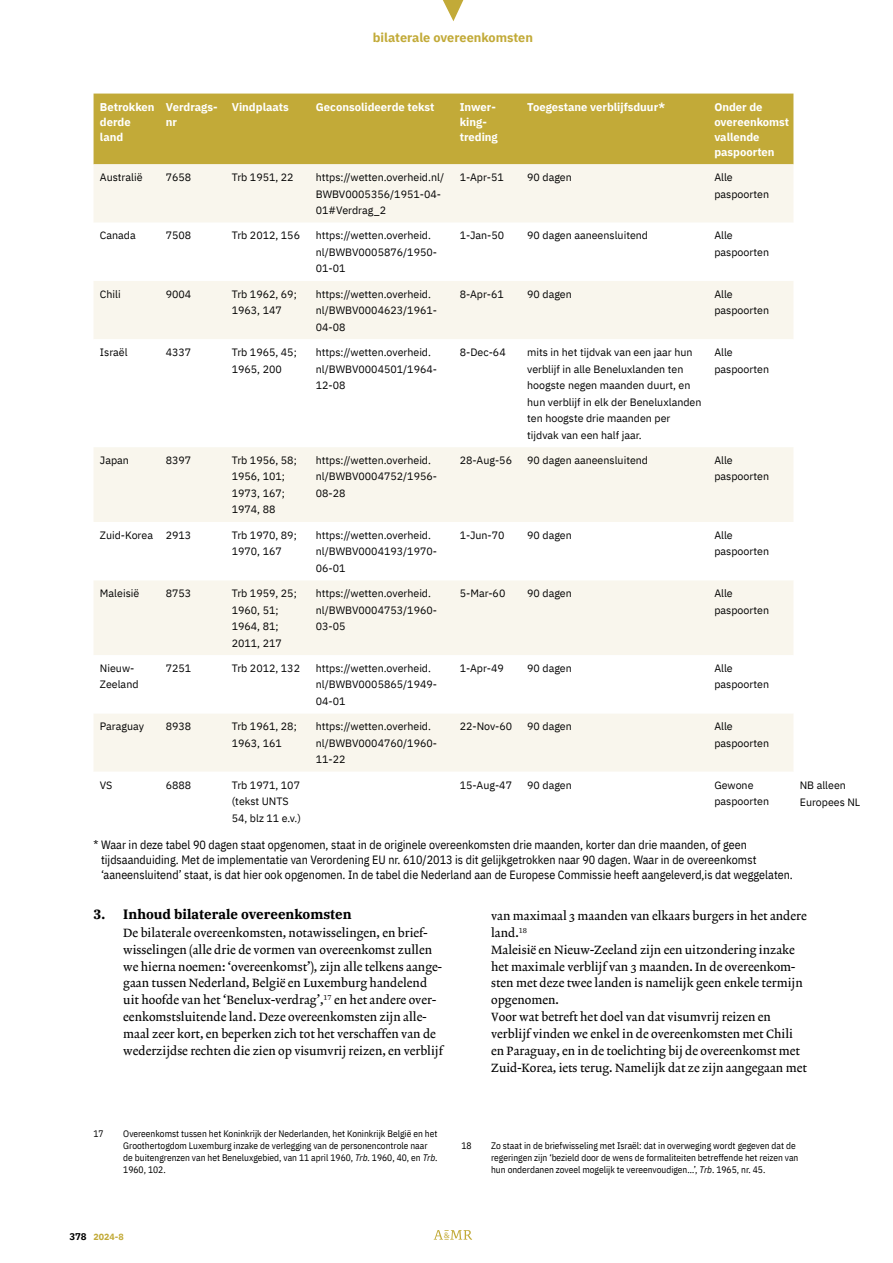
<style>
.page{position:relative;width:893px;height:1263px;background:#fff}
.page>*{position:absolute;margin:0;border:0;box-sizing:border-box;transform-origin:0 0}
.t1{font:700 13.5px "IBM Plex Serif";color:#000}
.t2{font:700 12.75px "IBM Plex Sans";color:#c2aa38}
.t3{font:12.15px/16.8px "Lexicon No 2 Roman A Txt";color:#000}
.t4{font:12px/15px "IBM Plex Sans Cond";color:#000}
.t5{font:700 11.25px/15px "IBM Plex Sans";color:#fff}
.t6{font:10.65px/16.5px "IBM Plex Sans";color:#000}
.t7{font:9.45px/12px "IBM Plex Sans Cond";color:#000}
.t8{font:700 9px "IBM Plex Sans";color:#c2aa38}
.t9{font:8.25px "Alda OT";color:#c2aa38}
.s1{font-style:italic}
.s2{font-size:9.75px;color:#000}
</style>
<div class="page">
<div style="left:94px;top:94px;width:699px;height:70px;background:#c2aa38"></div>
<div style="left:94px;top:164px;width:699px;height:58px;background:#f9f6ed"></div>
<svg style="left:94px;top:281px;width:699px;height:491px;fill:#f9f6ed"></svg>
<svg style="left:443px;top:0;width:21px;height:21px"></svg>
<svg style="left:434px;top:1230px;width:38px;height:10px"></svg>
<p class="t2" style="left:373px;top:27px;width:162px">bilaterale overeenkomsten</p>
<p class="t5" style="left:100px;top:98px;width:56px">Betrokken derde land</p>
<p class="t5" style="left:166px;top:98px;width:52px">Verdrags&shy;nr</p>
<p class="t5" style="left:232px;top:98px;width:59px">Vindplaats</p>
<p class="t5" style="left:316px;top:98px;width:120px">Geconsolideerde tekst</p>
<p class="t5" style="left:460px;top:98px;width:40px">Inwer&shy;king&shy;treding</p>
<p class="t5" style="left:527px;top:98px;width:140px">Toegestane verblijfsduur*</p>
<p class="t5" style="left:714px;top:98px;width:76px">Onder de overeenkomst vallende paspoorten</p>
<p class="t6" style="left:100px;top:168px;width:44px">Australië</p>
<p class="t6" style="left:166px;top:168px;width:27px">7658</p>
<p class="t6" style="left:232px;top:168px;width:63px">Trb 1951, 22</p>
<p class="t6" style="left:316px;top:168px;width:130px">https://wetten.overheid.nl/<br>BWBV0005356/1951-04-<br>01#Verdrag_2</p>
<p class="t6" style="left:460px;top:168px;width:46px">1-Apr-51</p>
<p class="t6" style="left:527px;top:168px;width:46px">90 dagen</p>
<p class="t6" style="left:714px;top:168px;width:56px">Alle paspoorten</p>
<p class="t6" style="left:100px;top:227px;width:37px">Canada</p>
<p class="t6" style="left:166px;top:227px;width:27px">7508</p>
<p class="t6" style="left:232px;top:227px;width:70px">Trb 2012, 156</p>
<p class="t6" style="left:316px;top:227px;width:123px">https://wetten.overheid. nl/BWBV0005876/1950-<br>01-01</p>
<p class="t6" style="left:460px;top:227px;width:46px">1-Jan-50</p>
<p class="t6" style="left:527px;top:227px;width:122px">90 dagen aaneensluitend</p>
<p class="t6" style="left:714px;top:227px;width:56px">Alle paspoorten</p>
<p class="t6" style="left:100px;top:285px;width:22px">Chili</p>
<p class="t6" style="left:166px;top:285px;width:27px">9004</p>
<p class="t6" style="left:232px;top:285px;width:67px">Trb 1962, 69;<br>1963, 147</p>
<p class="t6" style="left:316px;top:285px;width:123px">https://wetten.overheid. nl/BWBV0004623/1961-<br>04-08</p>
<p class="t6" style="left:460px;top:285px;width:46px">8-Apr-61</p>
<p class="t6" style="left:527px;top:285px;width:46px">90 dagen</p>
<p class="t6" style="left:714px;top:285px;width:56px">Alle paspoorten</p>
<p class="t6" style="left:100px;top:343px;width:29px">Israël</p>
<p class="t6" style="left:166px;top:343px;width:27px">4337</p>
<p class="t6" style="left:232px;top:343px;width:67px">Trb 1965, 45;<br>1965, 200</p>
<p class="t6" style="left:316px;top:343px;width:123px">https://wetten.overheid. nl/BWBV0004501/1964-<br>12-08</p>
<p class="t6" style="left:460px;top:343px;width:48px">8-Dec-64</p>
<p class="t6" style="left:527px;top:343px;width:176px">mits in het tijdvak van een jaar hun verblijf in alle Beneluxlanden ten hoogste negen maanden duurt, en hun verblijf in elk der Beneluxlanden ten hoogste drie maanden per tijdvak van een half jaar.</p>
<p class="t6" style="left:714px;top:343px;width:56px">Alle paspoorten</p>
<p class="t6" style="left:100px;top:451px;width:31px">Japan</p>
<p class="t6" style="left:166px;top:451px;width:27px">8397</p>
<p class="t6" style="left:232px;top:451px;width:67px">Trb 1956, 58;<br>1956, 101;<br>1973, 167;<br>1974, 88</p>
<p class="t6" style="left:316px;top:451px;width:123px">https://wetten.overheid. nl/BWBV0004752/1956-<br>08-28</p>
<p class="t6" style="left:460px;top:451px;width:54px">28-Aug-56</p>
<p class="t6" style="left:527px;top:451px;width:122px">90 dagen aaneensluitend</p>
<p class="t6" style="left:714px;top:451px;width:56px">Alle paspoorten</p>
<p class="t6" style="left:100px;top:526px;width:93px">Zuid-Korea 2913</p>
<p class="t6" style="left:232px;top:526px;width:67px">Trb 1970, 89;<br>1970, 167</p>
<p class="t6" style="left:316px;top:526px;width:123px">https://wetten.overheid. nl/BWBV0004193/1970-<br>06-01</p>
<p class="t6" style="left:460px;top:526px;width:46px">1-Jun-70</p>
<p class="t6" style="left:527px;top:526px;width:46px">90 dagen</p>
<p class="t6" style="left:714px;top:526px;width:56px">Alle paspoorten</p>
<p class="t6" style="left:100px;top:584px;width:41px">Maleisië</p>
<p class="t6" style="left:166px;top:584px;width:27px">8753</p>
<p class="t6" style="left:232px;top:584px;width:67px">Trb 1959, 25;<br>1960, 51;<br>1964, 81;<br>2011, 217</p>
<p class="t6" style="left:316px;top:584px;width:123px">https://wetten.overheid. nl/BWBV0004753/1960-<br>03-05</p>
<p class="t6" style="left:460px;top:584px;width:47px">5-Mar-60</p>
<p class="t6" style="left:527px;top:584px;width:46px">90 dagen</p>
<p class="t6" style="left:714px;top:584px;width:56px">Alle paspoorten</p>
<p class="t6" style="left:100px;top:659px;width:40px">Nieuw-<br>Zeeland</p>
<p class="t6" style="left:166px;top:659px;width:27px">7251</p>
<p class="t6" style="left:232px;top:659px;width:70px">Trb 2012, 132</p>
<p class="t6" style="left:316px;top:659px;width:123px">https://wetten.overheid. nl/BWBV0005865/1949-<br>04-01</p>
<p class="t6" style="left:460px;top:659px;width:46px">1-Apr-49</p>
<p class="t6" style="left:527px;top:659px;width:46px">90 dagen</p>
<p class="t6" style="left:714px;top:659px;width:56px">Alle paspoorten</p>
<p class="t6" style="left:100px;top:717px;width:46px">Paraguay</p>
<p class="t6" style="left:166px;top:717px;width:27px">8938</p>
<p class="t6" style="left:232px;top:717px;width:67px">Trb 1961, 28;<br>1963, 161</p>
<p class="t6" style="left:316px;top:717px;width:123px">https://wetten.overheid. nl/BWBV0004760/1960-<br>11-22</p>
<p class="t6" style="left:460px;top:717px;width:54px">22-Nov-60</p>
<p class="t6" style="left:527px;top:717px;width:46px">90 dagen</p>
<p class="t6" style="left:714px;top:717px;width:56px">Alle paspoorten</p>
<p class="t6" style="left:100px;top:776px;width:14px">VS</p>
<p class="t6" style="left:166px;top:776px;width:27px">6888</p>
<p class="t6" style="left:232px;top:776px;width:71px">Trb 1971, 107 (tekst UNTS<br>54, blz 11 e.v.)</p>
<p class="t6" style="left:460px;top:776px;width:54px">15-Aug-47</p>
<p class="t6" style="left:527px;top:776px;width:46px">90 dagen</p>
<p class="t6" style="left:714px;top:776px;width:56px">Gewone paspoorten</p>
<p class="t4" style="left:101px;top:836px;width:693px;text-indent:-8px">* Waar in deze tabel 90 dagen staat opgenomen, staat in de originele overeenkomsten drie maanden, korter dan drie maanden, of geen tijdsaanduiding. Met de implementatie van Verordening EU nr. 610/2013 is dit gelijkgetrokken naar 90 dagen. Waar in de overeenkomst ‘aaneensluitend’ staat, is dat hier ook opgenomen. In de tabel die Nederland aan de Europese Commissie heeft aangeleverd,is dat weggelaten.</p>
<p class="t1" style="left:94px;top:903px;width:260px">3. Inhoud bilaterale overeenkomsten</p>
<p class="t3" style="left:123px;top:925px;width:321px">De bilaterale overeenkomsten, notawisselingen, en brief&shy;wisselingen (alle drie de vormen van overeenkomst zullen we hierna noemen: ‘overeenkomst’), zijn alle telkens aange&shy;gaan tussen Nederland, België en Luxemburg handelend uit hoofde van het ‘Benelux-verdrag’,<sup>17</sup> en het andere over&shy;eenkomstsluitende land. Deze overeenkomsten zijn alle&shy;maal zeer kort, en beperken zich tot het verschaffen van de wederzijdse rechten die zien op visumvrij reizen, en verblijf</p>
<p class="t6" style="left:800px;top:776px;width:62px">NB alleen<br>Europees NL</p>
<p class="t3" style="left:491px;top:908px;width:317px">van maximaal 3 maanden van elkaars burgers in het andere land.<sup>18<br></sup>Maleisië en Nieuw-Zeeland zijn een uitzondering inzake het maximale verblijf van 3 maanden. In de overeenkom&shy;sten met deze twee landen is namelijk geen enkele termijn opgenomen.<br>Voor wat betreft het doel van dat visumvrij reizen en verblijf vinden we enkel in de overeenkomsten met Chili en Paraguay, en in de toelichting bij de overeenkomst met Zuid-Korea, iets terug. Namelijk dat ze zijn aangegaan met</p>
<p class="t7" style="left:94px;top:1126px;width:12px">17</p>
<p class="t7" style="left:123px;top:1126px;width:316px">Overeenkomst tussen het Koninkrijk der Nederlanden, het Koninkrijk België en het Groothertogdom Luxemburg inzake de verlegging van de personencontrole naar de buitengrenzen van het Beneluxgebied, van 11 april 1960, <span class="s1">Trb</span>. 1960, 40, en <span class="s1">Trb</span>.<br>1960, 102.</p>
<p class="t7" style="left:461px;top:1138px;width:12px">18</p>
<p class="t7" style="left:491px;top:1138px;width:309px">Zo staat in de briefwisseling met Israël: dat in overweging wordt gegeven dat de regeringen zijn ‘bezield door de wens de formaliteiten betreffende het reizen van hun onderdanen zoveel mogelijk te vereenvoudigen…’, <span class="s1">Trb</span>. 1965, nr. 45.</p>
<p class="t8" style="left:69px;top:1229px;width:56px"><span class="s2">378</span> 2024-8</p>
<p class="t9" style="left:444px;top:1231px;width:7px">&amp;</p>
</div>
